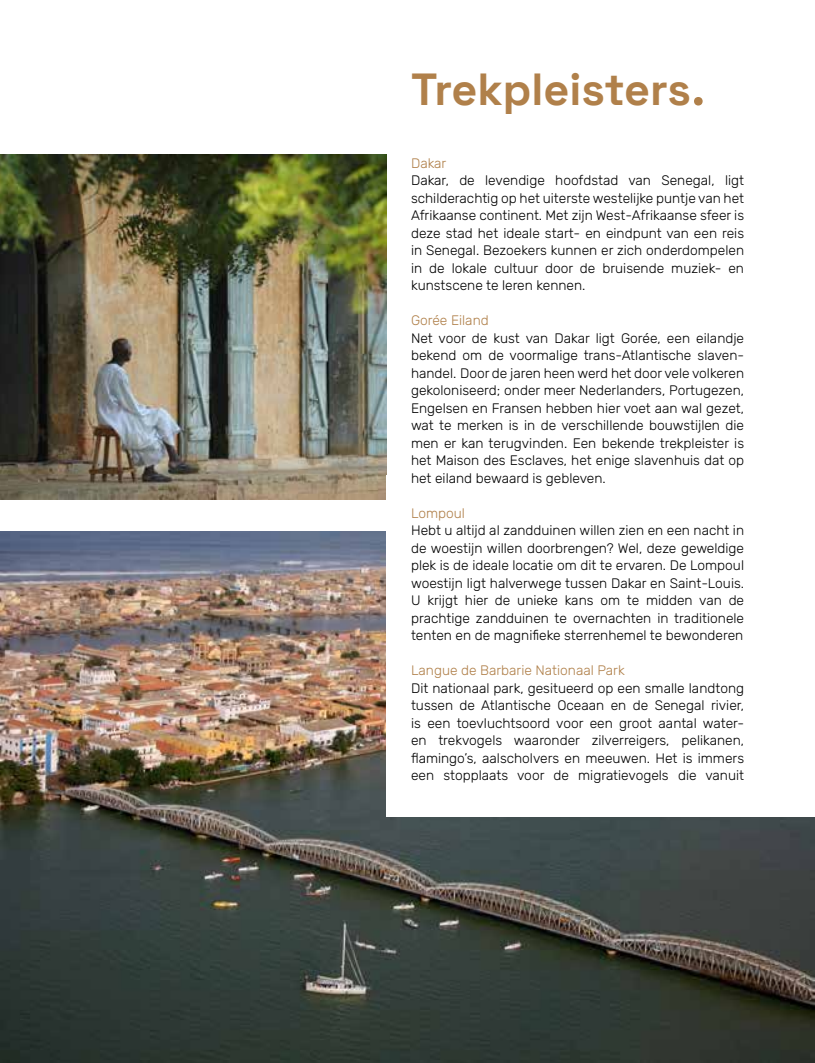
<style>
.page{position:relative;width:815px;height:1063px;background:#fff}
.page>*{position:absolute;margin:0;border:0;box-sizing:border-box;transform-origin:0 0}
.t1{font:300 45px "Space Grotesk";color:#b0804a}
.t2{font:300 13.75px/17.5px "Rubik";color:#000;text-align:justify}
.t3{font:300 13.75px "Rubik";color:#b0804a}
.s1{font-size:52.5px}
</style>
<div class="page">
<img style="left:0;top:531px;width:815px;height:532px">
<img style="left:0;top:154px;width:386px;height:346px">
<div style="left:386px;top:475px;width:429px;height:342px;background:#fff"></div>
<h1 class="t1" style="left:411px;top:56px;width:296px">Trekpleisters<span class="s1">.</span></h1>
<p class="t3" style="left:411px;top:155px;width:37px">Dakar</p>
<p class="t2" style="left:411px;top:172px;width:335px">Dakar, de levendige hoofdstad van Senegal, ligt schilderachtig op het uiterste westelijke puntje van het Afrikaanse continent. Met zijn West-Afrikaanse sfeer is deze stad het ideale start- en eindpunt van een reis in Senegal. Bezoekers kunnen er zich onderdompelen in de lokale cultuur door de bruisende muziek- en kunstscene te leren kennen.</p>
<p class="t3" style="left:411px;top:313px;width:79px">Gorée Eiland</p>
<p class="t2" style="left:411px;top:329px;width:335px">Net voor de kust van Dakar ligt Gorée, een eilandje bekend om de voormalige trans-Atlantische slaven&shy;handel. Door de jaren heen werd het door vele volkeren gekoloniseerd; onder meer Nederlanders, Portugezen, Engelsen en Fransen hebben hier voet aan wal gezet, wat te merken is in de verschillende bouwstijlen die men er kan terugvinden. Een bekende trekpleister is het Maison des Esclaves, het enige slavenhuis dat op het eiland bewaard is gebleven.</p>
<p class="t3" style="left:411px;top:505px;width:55px">Lompoul</p>
<p class="t2" style="left:411px;top:522px;width:335px">Hebt u altijd al zandduinen willen zien en een nacht in de woestijn willen doorbrengen? Wel, deze geweldige plek is de ideale locatie om dit te ervaren. De Lompoul woestijn ligt halverwege tussen Dakar en Saint-Louis.<br>U krijgt hier de unieke kans om te midden van de prachtige zandduinen te overnachten in traditionele tenten en de magnifieke sterrenhemel te bewonderen</p>
<p class="t3" style="left:411px;top:663px;width:215px">Langue de Barbarie Nationaal Park</p>
<p class="t2" style="left:411px;top:679px;width:335px">Dit nationaal park, gesitueerd op een smalle landtong tussen de Atlantische Oceaan en de Senegal rivier, is een toevluchtsoord voor een groot aantal water&shy;en trekvogels waaronder zilverreigers, pelikanen, flamingo’s, aalscholvers en meeuwen. Het is immers een stopplaats voor de migratievogels die vanuit</p>
</div>
